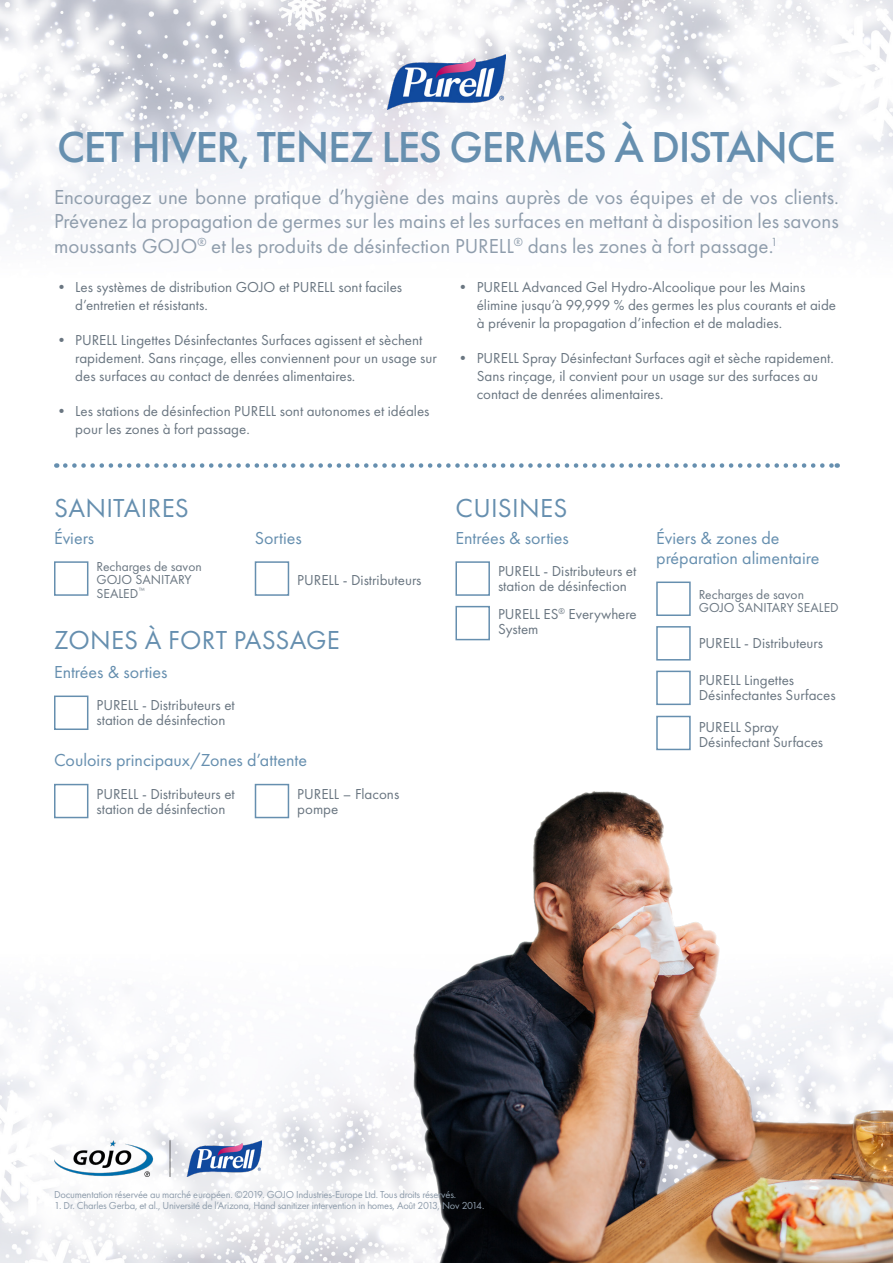
<style>
.page{position:relative;width:893px;height:1263px;background:#fff}
.page>*{position:absolute;margin:0;border:0;box-sizing:border-box;transform-origin:0 0}
.Header_Text{font:500 45px "Futura PT";letter-spacing:-.03em;color:#668faf}
.Checklist_Headers{font:27px "Futura PT";letter-spacing:.01em;color:#668faf}
.Main_Body_Text{font:21px/24px "Futura PT";color:#8f9dac;text-align:justify}
.Checklist_Sub_Header{font:18px/19.5px "Futura PT";color:#668faf}
.Checklist{font:15px/18px "Futura PT";color:#6a7681}
.Checklist__Smaller{font:13.5px/13.5px "Futura PT";color:#6a7681}
.Small_Print{font:10.5px "Futura PT";letter-spacing:-.02em;color:#8f9dac}
</style>
<div class="page">
<img style="left:0;top:0;width:893px;height:235px">
<img style="left:0;top:1003px;width:348px;height:260px">
<svg style="left:0;top:1139px;width:348px;height:121px;fill:#f4f4f6"></svg>
<img style="left:348px;top:750px;width:545px;height:513px">
<img style="left:388px;top:54px;width:117px;height:55px">
<img style="left:54px;top:1141px;width:207px;height:35px">
<div style="left:54px;top:561px;width:34px;height:35px;background:#fff;border:2px solid #668faf"></div>
<div style="left:255px;top:561px;width:34px;height:35px;background:#fff;border:2px solid #668faf"></div>
<div style="left:54px;top:695px;width:34px;height:35px;background:#fff;border:2px solid #668faf"></div>
<div style="left:54px;top:784px;width:34px;height:34px;background:#fff;border:2px solid #668faf"></div>
<div style="left:255px;top:784px;width:34px;height:34px;background:#fff;border:2px solid #668faf"></div>
<div style="left:455px;top:561px;width:35px;height:35px;background:#fff;border:2px solid #668faf"></div>
<div style="left:656px;top:581px;width:35px;height:35px;background:#fff;border:2px solid #668faf"></div>
<div style="left:455px;top:606px;width:35px;height:34px;background:#fff;border:2px solid #668faf"></div>
<div style="left:656px;top:626px;width:35px;height:34px;background:#fff;border:2px solid #668faf"></div>
<div style="left:656px;top:671px;width:35px;height:34px;background:#fff;border:2px solid #668faf"></div>
<svg style="left:65px;top:463px;width:773px;height:5px"></svg>
<div style="left:656px;top:716px;width:35px;height:34px;background:#fff;border:2px solid #668faf"></div>
<p class="Header_Text" style="left:57px;top:120px;width:780px">CET HIVER, TENEZ LES GERMES À DISTANCE</p>
<p class="Main_Body_Text" style="left:54px;top:185px;width:786px">Encouragez une bonne pratique d’hygiène des mains auprès de vos équipes et de vos clients.<br>Prévenez la propagation de germes sur les mains et les surfaces en mettant à disposition les savons moussants GOJO<sup>®</sup> et les produits de désinfection PURELL<sup>®</sup> dans les zones à fort passage.<sup>1</sup></p>
<p class="Checklist" style="left:75px;top:278px;width:328px;text-indent:-21px">• Les systèmes de distribution GOJO et PURELL sont faciles d’entretien et résistants.</p>
<p class="Checklist" style="left:75px;top:331px;width:363px;text-indent:-21px">• PURELL Lingettes Désinfectantes Surfaces agissent et sèchent rapidement. Sans rinçage, elles conviennent pour un usage sur des surfaces au contact de denrées alimentaires.</p>
<p class="Checklist" style="left:75px;top:402px;width:356px;text-indent:-21px">• Les stations de désinfection PURELL sont autonomes et idéales pour les zones à fort passage.</p>
<p class="Checklist" style="left:477px;top:278px;width:361px;text-indent:-21px">• PURELL Advanced Gel Hydro-Alcoolique pour les Mains élimine jusqu’à 99,999 % des germes les plus courants et aide à prévenir la propagation d’infection et de maladies.</p>
<p class="Checklist" style="left:477px;top:349px;width:359px;text-indent:-21px">• PURELL Spray Désinfectant Surfaces agit et sèche rapidement.<br>Sans rinçage, il convient pour un usage sur des surfaces au contact de denrées alimentaires.</p>
<p class="Checklist_Headers" style="left:54px;top:491px;width:136px">SANITAIRES</p>
<p class="Checklist_Sub_Header" style="left:54px;top:528px;width:42px">Éviers</p>
<p class="Checklist__Smaller" style="left:97px;top:559px;width:107px">Recharges de savon<br>GOJO SANITARY<br>SEALED<sup>™</sup></p>
<p class="Checklist_Sub_Header" style="left:255px;top:528px;width:49px">Sorties</p>
<p class="Checklist" style="left:297px;top:571px;width:126px">PURELL - Distributeurs</p>
<p class="Checklist_Headers" style="left:54px;top:624px;width:287px">ZONES À FORT PASSAGE</p>
<p class="Checklist_Sub_Header" style="left:54px;top:663px;width:115px">Entrées &amp; sorties</p>
<p class="Checklist" style="left:97px;top:698px;width:140px;line-height:15px">PURELL - Distributeurs et station de désinfection</p>
<p class="Checklist_Sub_Header" style="left:54px;top:750px;width:255px">Couloirs principaux/Zones d’attente</p>
<p class="Checklist" style="left:97px;top:787px;width:140px;line-height:15px">PURELL - Distributeurs et station de désinfection</p>
<p class="Checklist" style="left:297px;top:787px;width:104px;line-height:15px">PURELL – Flacons pompe</p>
<p class="Checklist_Headers" style="left:456px;top:491px;width:113px">CUISINES</p>
<p class="Checklist_Sub_Header" style="left:455px;top:528px;width:115px">Entrées &amp; sorties</p>
<p class="Checklist" style="left:498px;top:564px;width:140px;line-height:15px">PURELL - Distributeurs et station de désinfection</p>
<p class="Checklist" style="left:498px;top:606px;width:140px;line-height:15px">PURELL ES<sup>®</sup> Everywhere<br>System</p>
<p class="Checklist_Sub_Header" style="left:656px;top:528px;width:165px">Éviers &amp; zones de préparation alimentaire</p>
<p class="Checklist__Smaller" style="left:699px;top:587px;width:141px">Recharges de savon<br>GOJO SANITARY SEALED</p>
<p class="Checklist" style="left:699px;top:634px;width:126px">PURELL - Distributeurs</p>
<p class="Checklist" style="left:699px;top:672px;width:138px;line-height:15px">PURELL Lingettes<br>Désinfectantes Surfaces</p>
<p class="Checklist" style="left:699px;top:719px;width:126px;line-height:15px">PURELL Spray<br>Désinfectant Surfaces</p>
<p class="Small_Print" style="left:54px;top:1189px;width:404px">Documentation réservée au marché européen. ©2019. GOJO Industries-Europe Ltd. Tous droits réservés.</p>
<p class="Small_Print" style="left:54px;top:1199px;width:432px">1. Dr. Charles Gerba, et al., Université de l’Arizona, Hand sanitizer intervention in homes, Août 2013, Nov 2014.</p>
</div>
